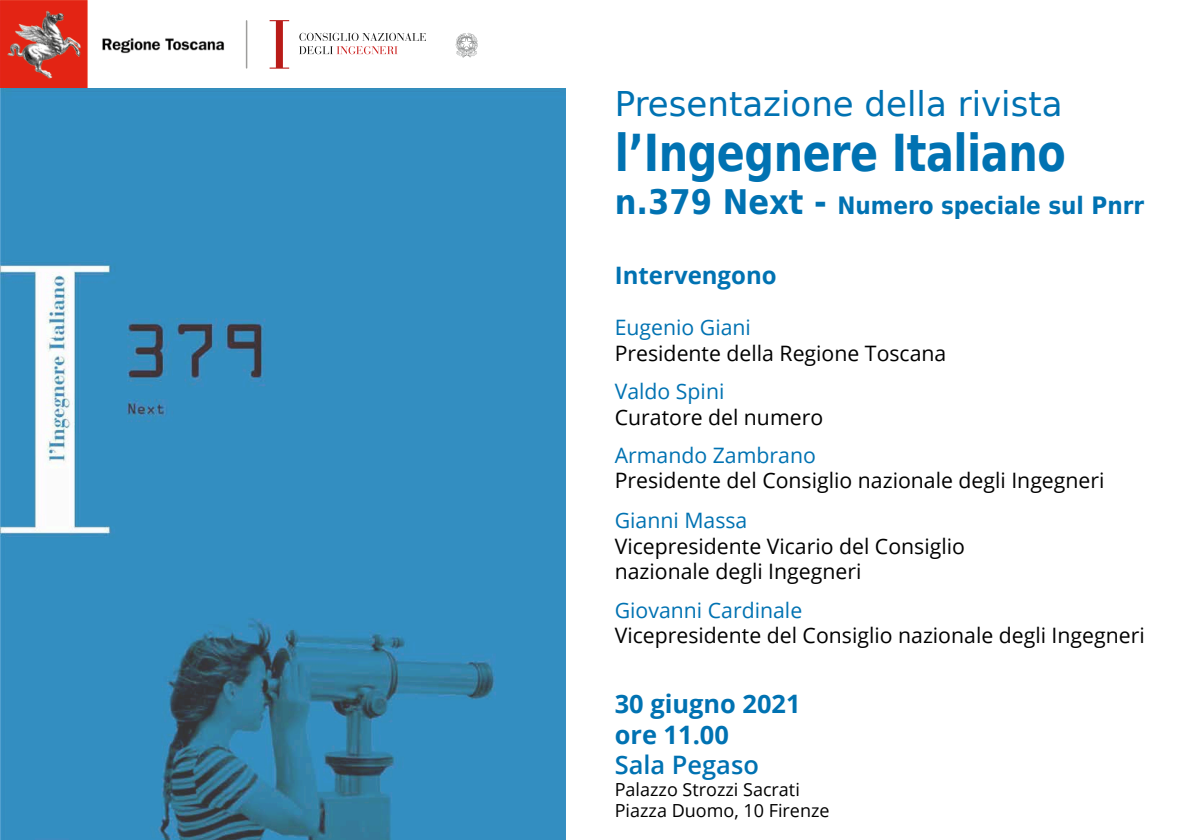
<style>
.page{position:relative;width:1191px;height:840px;background:#fff}
.page>*{position:absolute;margin:0;border:0;box-sizing:border-box;transform-origin:0 0}
.t1{font:700 51px "DejaVu Sans Condensed";letter-spacing:-.01em;color:#0072b2;scale:.9 1}
.t2{font:34px "DejaVu Sans";color:#0072b2}
.t3{font:700 25.4px/30.4px "Open Sans";color:#0072b2}
.t4{font:600 25.4px "Open Sans";color:#0072b2}
.t5{font:700 24px "DejaVu Sans Condensed";color:#0072b2}
.t6{font:700 24px "Open Sans";color:#0072b2}
.t7{font:21.2px/25.4px "Open Sans";color:#000}
.t8{font:21.2px "Open Sans";color:#0072b2}
.t9{font:18px/21.6px "Open Sans";color:#000}
.s1{font-size:34px}
</style>
<div class="page">
<img style="left:1px;top:88px;width:564px;height:751px">
<svg style="left:456px;top:33px;width:22px;height:25px"></svg>
<svg style="left:270px;top:20px;width:19px;height:49px"></svg>
<svg style="left:299px;top:33px;width:127px;height:21px"></svg>
<img style="left:1px;top:0;width:224px;height:87px">
<hr style="left:246px;top:21px;width:1px;height:47px;background:#9d9d9c">
<h2 class="t2" style="left:615px;top:74px;width:449px">Presentazione della rivista</h2>
<h1 class="t1" style="left:615px;top:111px;width:503px">l’Ingegnere Italiano</h1>
<p class="t5" style="left:615px;top:185px;width:531px"><span class="s1">n.379 Next -</span> Numero speciale sul Pnrr</p>
<p class="t6" style="left:615px;top:258px;width:163px">Intervengono</p>
<p class="t8" style="left:615px;top:313px;width:138px">Eugenio Giani</p>
<p class="t7" style="left:615px;top:340px;width:333px">Presidente della Regione Toscana</p>
<p class="t8" style="left:615px;top:376px;width:111px">Valdo Spini</p>
<p class="t7" style="left:615px;top:403px;width:210px">Curatore del numero</p>
<p class="t8" style="left:615px;top:440px;width:203px">Armando Zambrano</p>
<p class="t7" style="left:615px;top:467px;width:491px">Presidente del Consiglio nazionale degli Ingegneri</p>
<p class="t8" style="left:615px;top:506px;width:134px">Gianni Massa</p>
<p class="t7" style="left:615px;top:532px;width:352px">Vicepresidente Vicario del Consiglio nazionale degli Ingegneri</p>
<p class="t8" style="left:615px;top:595px;width:189px">Giovanni Cardinale</p>
<p class="t7" style="left:615px;top:621px;width:531px">Vicepresidente del Consiglio nazionale degli Ingegneri</p>
<p class="t3" style="left:615px;top:687px;width:187px">30 giugno 2021 ore 11.00</p>
<p class="t4" style="left:615px;top:747px;width:146px">Sala Pegaso</p>
<p class="t9" style="left:615px;top:777px;width:216px">Palazzo Strozzi Sacrati<br>Piazza Duomo, 10 Firenze</p>
</div>
